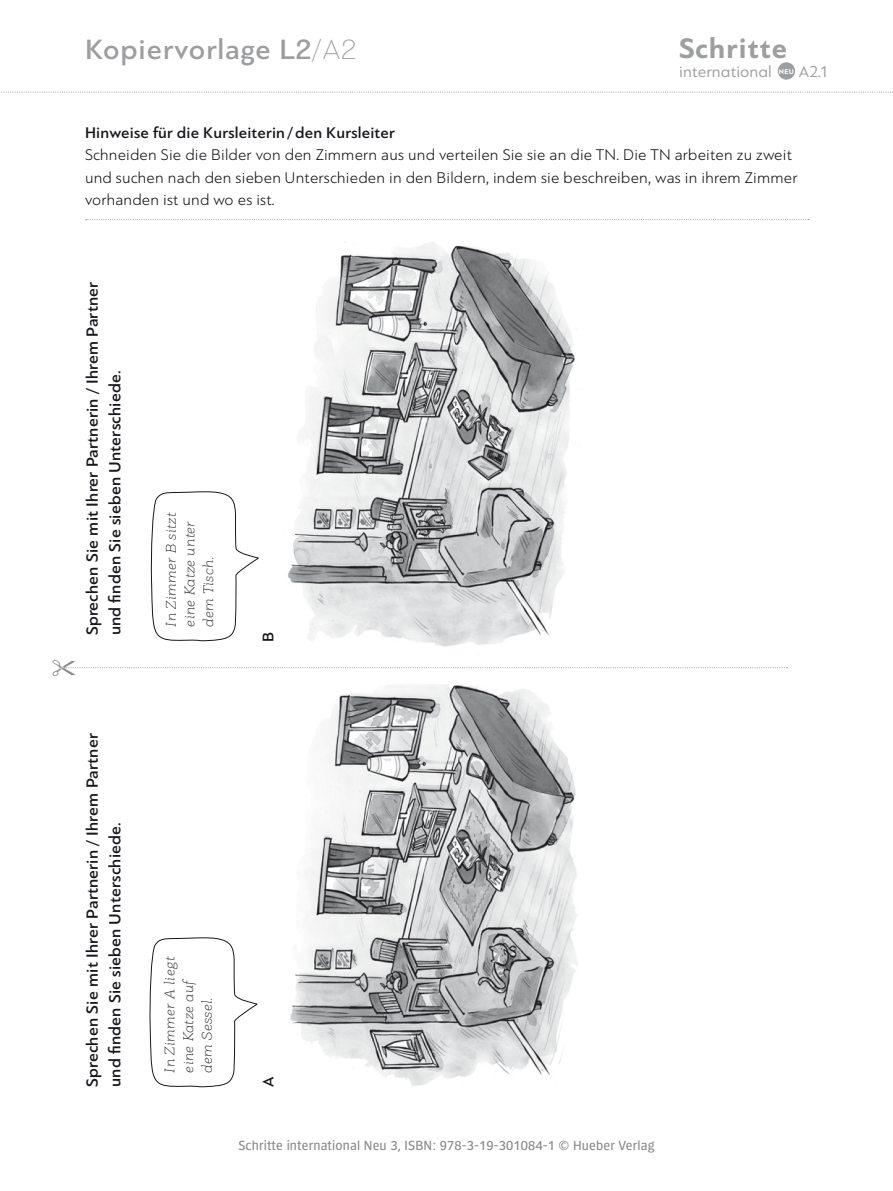
<style>
.page{position:relative;width:893px;height:1191px;background:#fff}
.page>*{position:absolute;margin:0;border:0;box-sizing:border-box;transform-origin:0 0}
.t1{font:700 29.4px "PF Bague Sans Pro";letter-spacing:.04em;color:#9d9ea0}
.t2{font:500 29.25px "PF Bague Sans Pro";letter-spacing:.03em;color:#9d9ea0}
.t3{font:500 16.95px/22.5px "PF Bague Sans Pro";letter-spacing:.01em;color:#1a171c}
.t4{font:16.65px "PF Bague Sans Pro";letter-spacing:.005em;color:#9d9ea0}
.t5{font:300 16.2px/22.5px "PF Bague Sans Pro";letter-spacing:.01em;color:#1a171c}
.t6{font:500 16.2px "PF Bague Sans Pro";letter-spacing:.01em;color:#1a171c}
.t7{font:italic 100 14.7px/18.8px "PF Bague Slab Pro";letter-spacing:.025em;color:#1a171c}
.t8{font:13.5px "Forward Sans";letter-spacing:.015em;color:#87888a}
.t9{font:700 7.35px "PF Bague Sans Pro";color:#fff}
.s1{font-weight:100}
</style>
<div class="page">
<svg style="left:1px;top:92px;width:892px;height:1px"></svg>
<div style="left:778px;top:62px;width:17px;height:18px;background:#9d9ea0;border-radius:50%"></div>
<svg style="left:86px;top:219px;width:723px;height:1px"></svg>
<img style="left:288px;top:241px;width:289px;height:406px">
<img style="left:290px;top:684px;width:288px;height:402px">
<svg style="left:151px;top:491px;width:108px;height:150px"></svg>
<svg style="left:149px;top:937px;width:108px;height:150px"></svg>
<svg style="left:64px;top:667px;width:724px;height:2px"></svg>
<h2 class="t2" style="left:85px;top:32px;width:273px">Kopiervorlage L2<span class="s1">/A2</span></h2>
<h1 class="t1" style="left:679px;top:31px;width:110px">Schritte</h1>
<p class="t9" style="left:779px;top:67px;width:17px">NEU</p>
<p class="t4" style="left:679px;top:62px;width:94px">international</p>
<p class="t4" style="left:799px;top:62px;width:32px">A2.1</p>
<p class="t6" style="left:85px;top:123px;width:311px">Hinweise für die Kursleiterin / den Kursleiter</p>
<p class="t5" style="left:85px;top:144px;width:714px">Schneiden Sie die Bilder von den Zimmern aus und verteilen Sie sie an die TN. Die TN arbeiten zu zweit und suchen nach den sieben Unterschieden in den Bildern, indem sie beschreiben, was in ihrem Zimmer vorhanden ist und wo es ist.</p>
<p class="t3" style="left:81px;top:635px;width:355px;rotate:-90deg">Sprechen Sie mit Ihrer Partnerin / Ihrem Partner und finden Sie sieben Unterschiede.</p>
<p class="t3" style="left:81px;top:1087px;width:355px;rotate:-90deg">Sprechen Sie mit Ihrer Partnerin / Ihrem Partner und finden Sie sieben Unterschiede.</p>
<p class="t7" style="left:162px;top:626px;width:116px;rotate:-90deg">In Zimmer B sitzt eine Katze unter dem Tisch.</p>
<p class="t6" style="left:259px;top:642px;width:12px;rotate:-90deg">B</p>
<p class="t7" style="left:160px;top:1072px;width:117px;rotate:-90deg">In Zimmer A liegt eine Katze auf dem Sessel.</p>
<p class="t6" style="left:259px;top:1087px;width:12px;rotate:-90deg">A</p>
<p class="t8" style="left:238px;top:1135px;width:418px">Schritte international Neu 3, ISBN: 978-3-19-301084-1 © Hueber Verlag</p>
</div>
